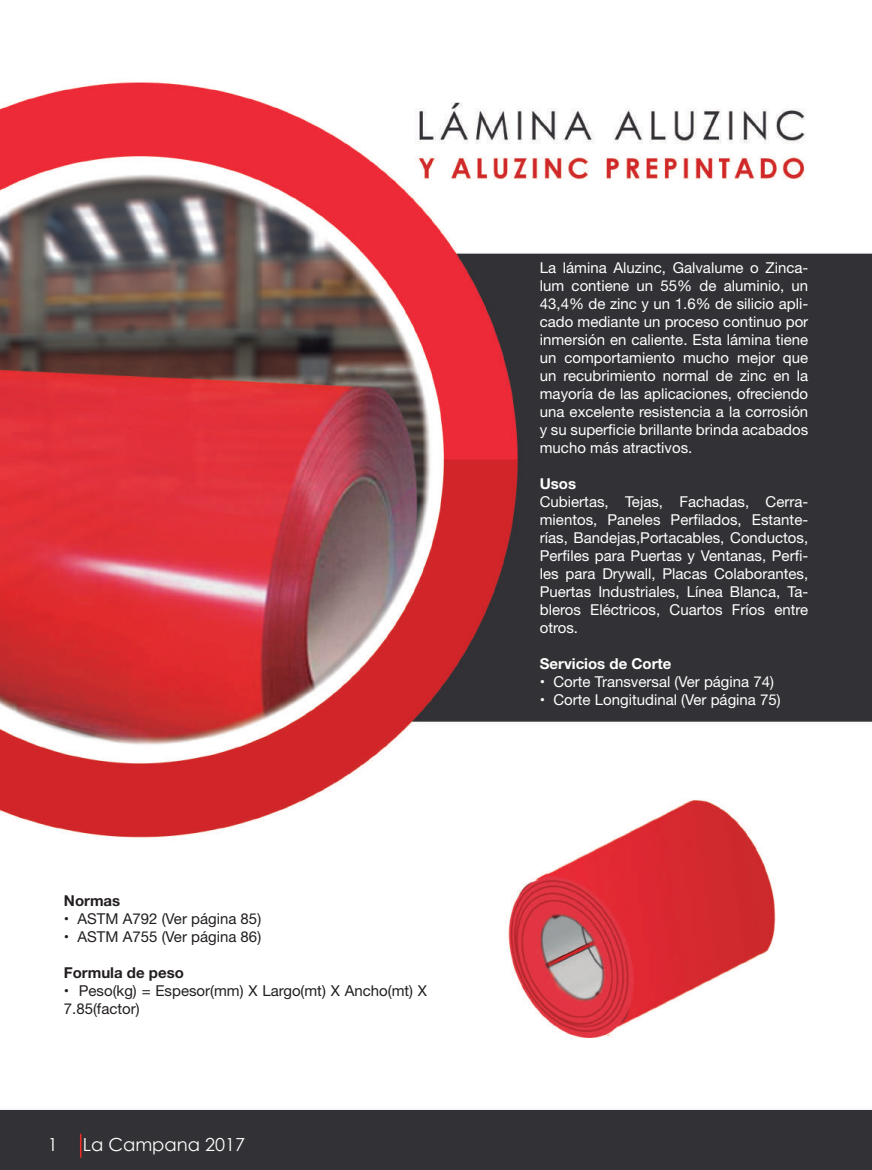
<style>
.page{position:relative;width:872px;height:1170px;background:#fff}
.page>*{position:absolute;margin:0;border:0;box-sizing:border-box;transform-origin:0 0}
.t1{font:18px "Century Gothic";color:#fff}
.t2{font:15px/18px "Helvetica Neue";color:#fff;text-align:justify}
.t3{font:15px/18px "Helvetica Neue";color:#231f20}
.t4{font:700 15px "Helvetica Neue";color:#fff}
.t5{font:700 15px "Helvetica Neue";color:#231f20}
</style>
<div class="page">
<img style="left:0;top:82px;width:872px;height:1087px">
<svg style="left:80px;top:1133px;width:1px;height:24px"></svg>
<p class="t5" style="left:64px;top:888px;width:58px">Normas</p>
<p class="t3" style="left:64px;top:910px;width:199px">• ASTM A792 (Ver página 85)</p>
<p class="t3" style="left:64px;top:928px;width:199px">• ASTM A755 (Ver página 86)</p>
<p class="t5" style="left:64px;top:960px;width:121px">Formula de peso</p>
<p class="t3" style="left:64px;top:982px;width:365px">• Peso(kg) = Espesor(mm) X Largo(mt) X Ancho(mt) X<br>7.85(factor)</p>
<p class="t1" style="left:48px;top:1131px;width:11px">1</p>
<p class="t1" style="left:83px;top:1131px;width:164px">La Campana 2017</p>
<p class="t2" style="left:540px;top:259px;width:270px">La lámina Aluzinc, Galvalume o Zinca&shy;lum contiene un 55% de aluminio, un 43,4% de zinc y un 1.6% de silicio apli&shy;cado mediante un proceso continuo por inmersión en caliente. Esta lámina tiene un comportamiento mucho mejor que un recubrimiento normal de zinc en la mayoría de las aplicaciones, ofreciendo una excelente resistencia a la corrosión y su superficie brillante brinda acabados mucho más atractivos.</p>
<p class="t4" style="left:540px;top:471px;width:38px">Usos</p>
<p class="t2" style="left:540px;top:493px;width:270px">Cubiertas, Tejas, Fachadas, Cerra&shy;mientos, Paneles Perfilados, Estante&shy;rías, Bandejas,Portacables, Conductos, Perfiles para Puertas y Ventanas, Perfi&shy;les para Drywall, Placas Colaborantes, Puertas Industriales, Línea Blanca, Ta&shy;bleros Eléctricos, Cuartos Fríos entre otros.</p>
<p class="t4" style="left:540px;top:651px;width:133px">Servicios de Corte</p>
<p class="t2" style="left:540px;top:673px;width:236px">• Corte Transversal (Ver página 74)</p>
<p class="t2" style="left:540px;top:691px;width:242px">• Corte Longitudinal (Ver página 75)</p>
</div>
